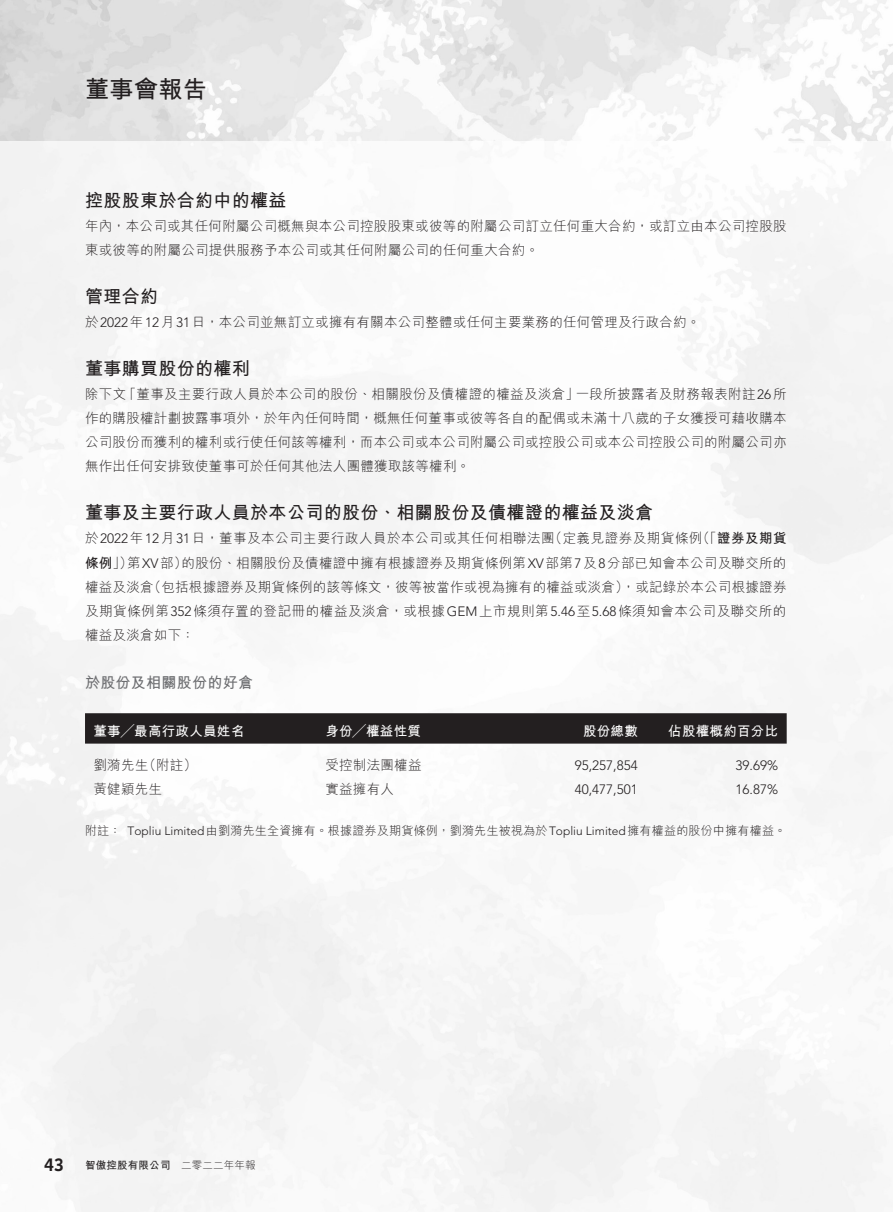
<style>
.page{position:relative;width:893px;height:1212px;background:#fff}
.page>*{position:absolute;margin:0;border:0;box-sizing:border-box;transform-origin:0 0}
.t1{font:700 24px "M Hei HK";letter-spacing:.02em;color:#231f20}
._01_H1{font:700 18px "M Hei HK";letter-spacing:.02em;color:#231f20}
.t2{font:700 18px "Battersea";color:#231f20}
._02_H2{font:700 15px "M Hei HK";letter-spacing:.02em;color:#6c6d70}
._00_txt{font:300 13.5px/24px "M Hei HK";letter-spacing:.02em;color:#231f20}
._00_txt-2{font:300 13.5px/24px "M Hei HK";letter-spacing:.04em;color:#231f20}
._50_Table_txt{font:300 13.5px "Avenir LT Std";color:#231f20}
._50_Table_txt-2{font:700 13.5px "M Hei HK";letter-spacing:.02em;color:#fff}
._50_Table_txt-3{font:300 13.5px "M Hei HK";letter-spacing:.02em;color:#231f20}
._00_txt-3{font:700 13.5px "M Hei HK";letter-spacing:.035em;color:#231f20}
._06_Notes{font:300 12px "M Hei HK";letter-spacing:.02em;color:#231f20}
.t3{font:700 10.5px "M Hei HK";letter-spacing:.02em;color:#231f20}
.t4{font:300 10.5px "M Hei HK";letter-spacing:.02em;color:#231f20}
.s1{font-family:"Avenir LT Std"}
.s2{font-weight:300}
</style>
<div class="page">
<img style="left:0;top:0;width:893px;height:140px">
<div style="left:85px;top:713px;width:702px;height:30px;background:#231f20"></div>
<h1 class="t1" style="left:85px;top:72px;width:123px">董事會報告</h1>
<p class="_01_H1" style="left:85px;top:188px;width:203px">控股股東於合約中的權益</p>
<p class="_00_txt" style="left:85px;top:214px;width:703px">年內，本公司或其任何附屬公司概無與本公司控股股東或彼等的附屬公司訂立任何重大合約，或訂立由本公司控股股東或彼等的附屬公司提供服務予本公司或其任何附屬公司的任何重大合約。</p>
<p class="_01_H1" style="left:85px;top:284px;width:75px">管理合約</p>
<p class="_00_txt" style="left:85px;top:310px;width:617px">於<span class="s1">2022</span>年<span class="s1">12</span>月<span class="s1">31</span>日，本公司並無訂立或擁有有關本公司整體或任何主要業務的任何管理及行政合約。</p>
<p class="_01_H1" style="left:85px;top:356px;width:166px">董事購買股份的權利</p>
<p class="_00_txt" style="left:576px;top:382px;width:212px">一段所披露者及財務報表附註<span class="s1">26</span>所</p>
<p class="_00_txt" style="left:123px;top:382px;width:458px">「董事及主要行政人員於本公司的股份、相關股份及債權證的權益及淡倉」</p>
<p class="_00_txt" style="left:85px;top:382px;width:703px">除下文<br>作的購股權計劃披露事項外，於年內任何時間，概無任何董事或彼等各自的配偶或未滿十八歲的子女獲授可藉收購本公司股份而獲利的權利或行使任何該等權利，而本公司或本公司附屬公司或控股公司或本公司控股公司的附屬公司亦無作出任何安排致使董事可於任何其他法人團體獲取該等權利。</p>
<p class="_01_H1" style="left:85px;top:500px;width:570px">董事及主要行政人員於本公司的股份、相關股份及債權證的權益及淡倉</p>
<p class="_00_txt-3" style="left:696px;top:529px;width:92px"><span class="s2">（「</span>證券及期貨</p>
<p class="_00_txt" style="left:549px;top:526px;width:155px">（定義見證券及期貨條例</p>
<p class="_00_txt" style="left:182px;top:526px;width:606px;text-indent:-97px">於<span class="s1">2022</span>年<span class="s1">12</span>月<span class="s1">31</span>日，董事及本公司主要行政人員於本公司或其任何相聯法團<br>的股份、相關股份及債權證中擁有根據證券及期貨條例第<span class="s1">XV</span>部第<span class="s1">7</span>及<span class="s1">8</span>分部已知會本公司及聯交所的</p>
<p class="_00_txt-3" style="left:85px;top:553px;width:49px">條例<span class="s2">」）</span></p>
<p class="_00_txt" style="left:127px;top:550px;width:62px">第<span class="s1">XV</span>部）</p>
<p class="_00_txt" style="left:148px;top:574px;width:640px">（包括根據證券及期貨條例的該等條文，彼等被當作或視為擁有的權益或淡倉，）或記錄於本公司根據證券</p>
<p class="_00_txt-2" style="left:85px;top:574px;width:703px">權益及淡倉<br>及期貨條例第<span class="s1">352</span>條須存置的登記冊的權益及淡倉，或根據<span class="s1">GEM</span>上市規則第<span class="s1">5.46</span>至<span class="s1">5.68</span>條須知會本公司及聯交所的權益及淡倉如下：</p>
<p class="_02_H2" style="left:85px;top:671px;width:170px">於股份及相關股份的好倉</p>
<p class="_50_Table_txt-2" style="left:668px;top:721px;width:111px">佔股權概約百分比</p>
<p class="_50_Table_txt-2" style="left:94px;top:721px;width:152px">董事╱最高行政人員姓名</p>
<p class="_50_Table_txt-2" style="left:325px;top:721px;width:97px">身份╱權益性質</p>
<p class="_50_Table_txt-2" style="left:583px;top:721px;width:56px">股份總數</p>
<p class="_50_Table_txt-3" style="left:143px;top:758px;width:56px">（附註）</p>
<p class="_50_Table_txt-3" style="left:94px;top:758px;width:56px">劉漪先生</p>
<p class="_50_Table_txt-3" style="left:325px;top:758px;width:98px">受控制法團權益</p>
<p class="_50_Table_txt" style="left:575px;top:758px;width:65px">95,257,854</p>
<p class="_50_Table_txt" style="left:736px;top:758px;width:44px">39.69%</p>
<p class="_50_Table_txt-3" style="left:325px;top:782px;width:70px">實益擁有人</p>
<p class="_50_Table_txt-3" style="left:94px;top:782px;width:70px">黃健穎先生</p>
<p class="_06_Notes" style="left:128px;top:824px;width:660px"><span class="s1">Topliu Limited</span>由劉漪先生全資擁有。根據證券及期貨條例，劉漪先生被視為於<span class="s1">Topliu Limited</span>擁有權益的股份中擁有權益。</p>
<p class="_50_Table_txt" style="left:736px;top:782px;width:44px">16.87%</p>
<p class="_50_Table_txt" style="left:575px;top:782px;width:65px">40,477,501</p>
<p class="_06_Notes" style="left:85px;top:824px;width:38px">附註：</p>
<h2 class="t2" style="left:44px;top:1153px;width:21px">43</h2>
<p class="t3" style="left:85px;top:1158px;width:87px">智傲控股有限公司</p>
<p class="t4" style="left:181px;top:1160px;width:76px">二零二二年年報</p>
</div>
